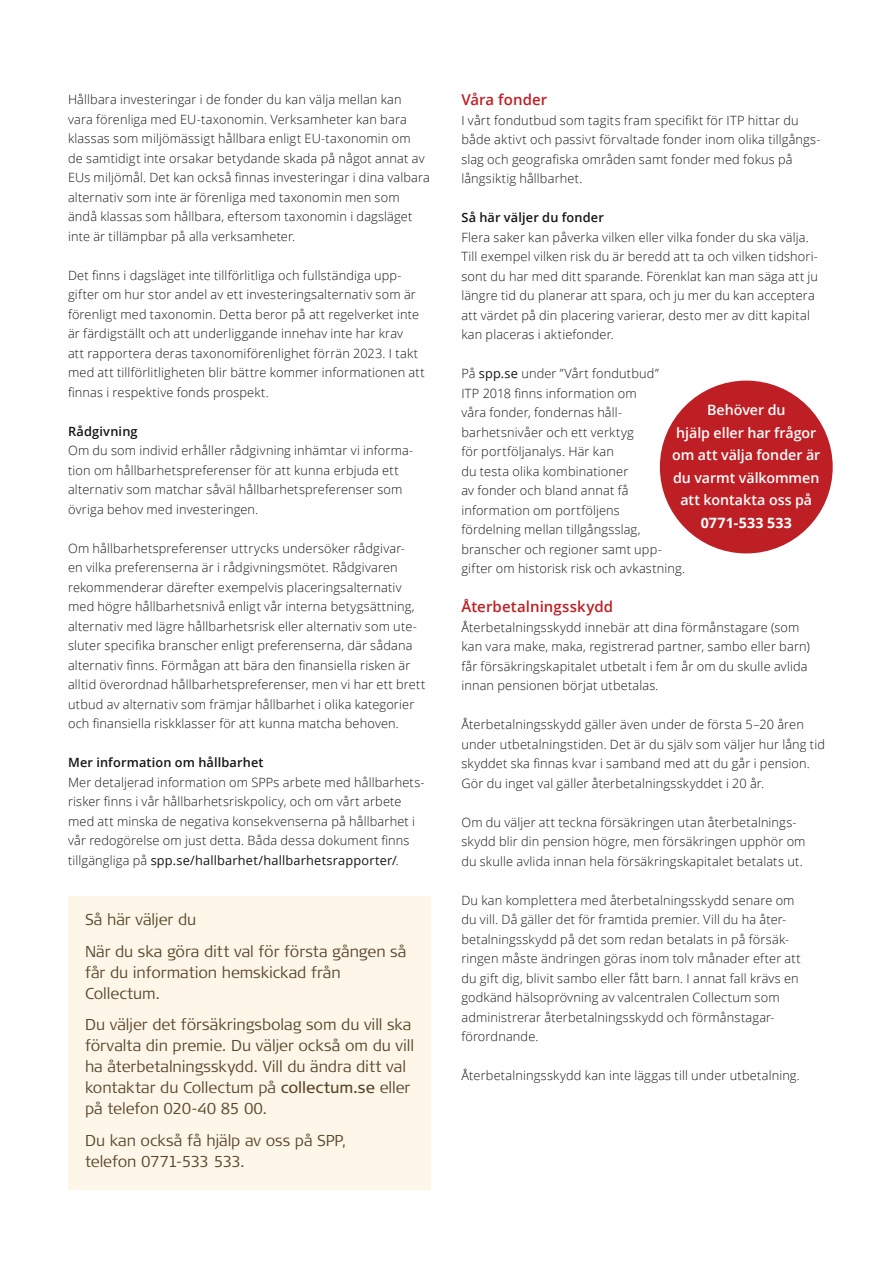
<style>
.page{position:relative;width:893px;height:1263px;background:#fff}
.page>*{position:absolute;margin:0;border:0;box-sizing:border-box;transform-origin:0 0}
._2021_Ingress_-_16_2{font:300 15.75px/21px "Signa Pro";letter-spacing:-.005em;color:#5a462b}
._2021_Mellanrubrik_1{font:600 15px "Open Sans";letter-spacing:.005em;color:#be1f24}
._2021_Brödtext_2_8_5{font:600 14.25px/22.5px "Open Sans";letter-spacing:-.005em;color:#fff;text-align:center}
._2021_Brödtext_2_8_5-2{font:300 12.75px/19.5px "Open Sans";letter-spacing:.015em;color:#161516}
._2021_Mellanrubrik_2{font:600 12.75px "Open Sans";letter-spacing:.015em;color:#161516}
.s1{font-weight:400}
.s2{font-weight:700}
</style>
<div class="page">
<div style="left:68px;top:896px;width:363px;height:294px;background:#fef6e8"></div>
<div style="left:660px;top:381px;width:173px;height:172px;background:#be1f24;border-radius:50%"></div>
<p class="_2021_Brödtext_2_8_5-2" style="left:68px;top:89px;width:364px">Hållbara investeringar i de fonder du kan välja mellan kan<br>vara förenliga med EU-taxonomin. Verksamheter kan bara klassas som miljömässigt hållbara enligt EU-taxonomin om<br>de samtidigt inte orsakar betydande skada på något annat av EUs miljömål. Det kan också finnas investeringar i dina valbara alternativ som inte är förenliga med taxonomin men som ändå klassas som hållbara, eftersom taxonomin i dagsläget inte är tillämpbar på alla verksamheter.</p>
<p class="_2021_Brödtext_2_8_5-2" style="left:68px;top:265px;width:358px">Det finns i dagsläget inte tillförlitliga och fullständiga upp&shy;gifter om hur stor andel av ett investeringsalternativ som är förenligt med taxonomin. Detta beror på att regelverket inte är färdigställt och att underliggande innehav inte har krav<br>att rapportera deras taxonomiförenlighet förrän 2023. I takt med att tillförlitligheten blir bättre kommer informationen att finnas i respektive fonds prospekt.</p>
<p class="_2021_Mellanrubrik_2" style="left:68px;top:422px;width:71px">Rådgivning</p>
<p class="_2021_Brödtext_2_8_5-2" style="left:68px;top:440px;width:347px">Om du som individ erhåller rådgivning inhämtar vi informa&shy;tion om hållbarhetspreferenser för att kunna erbjuda ett alternativ som matchar såväl hållbarhetspreferenser som övriga behov med investeringen.</p>
<p class="_2021_Brödtext_2_8_5-2" style="left:68px;top:538px;width:359px">Om hållbarhetspreferenser uttrycks undersöker rådgivar-<br>en vilka preferenserna är i rådgivningsmötet. Rådgivaren rekommenderar därefter exempelvis placeringsalternativ med högre hållbarhetsnivå enligt vår interna betygsättning, alternativ med lägre hållbarhetsrisk eller alternativ som ute&shy;sluter specifika branscher enligt preferenserna, där sådana alternativ finns. Förmågan att bära den finansiella risken är alltid överordnad hållbarhetspreferenser, men vi har ett brett utbud av alternativ som främjar hållbarhet i olika kategorier och finansiella riskklasser för att kunna matcha behoven.</p>
<p class="_2021_Mellanrubrik_2" style="left:68px;top:754px;width:197px">Mer information om hållbarhet</p>
<p class="_2021_Brödtext_2_8_5-2" style="left:68px;top:772px;width:358px">Mer detaljerad information om SPPs arbete med hållbarhets&shy;risker finns i vår hållbarhetsriskpolicy, och om vårt arbete med att minska de negativa konsekvenserna på hållbarhet i vår redogörelse om just detta. Båda dessa dokument finns tillgängliga på <span class="s1">spp.se/hallbarhet/hallbarhetsrapporter/</span>.</p>
<p class="_2021_Ingress_-_16_2" style="left:85px;top:909px;width:113px">Så här väljer du</p>
<p class="_2021_Ingress_-_16_2" style="left:85px;top:941px;width:323px">När du ska göra ditt val för första gången så får du information hemskickad från<br>Collectum.</p>
<p class="_2021_Ingress_-_16_2" style="left:85px;top:1014px;width:330px">Du väljer det försäkringsbolag som du vill ska förvalta din premie. Du väljer också om du vill ha återbetalningsskydd. Vill du ändra ditt val kontaktar du Collectum på <span class="s1">collectum.se</span> eller på telefon 020-40 85 00.</p>
<p class="_2021_Ingress_-_16_2" style="left:85px;top:1130px;width:263px">Du kan också få hjälp av oss på SPP, telefon 0771-533 533.</p>
<p class="_2021_Mellanrubrik_1" style="left:461px;top:89px;width:88px">Våra fonder</p>
<p class="_2021_Brödtext_2_8_5-2" style="left:461px;top:110px;width:361px">I vårt fondutbud som tagits fram specifikt för ITP hittar du både aktivt och passivt förvaltade fonder inom olika tillgångs&shy;slag och geografiska områden samt fonder med fokus på långsiktig hållbarhet.</p>
<p class="_2021_Mellanrubrik_2" style="left:461px;top:209px;width:144px">Så här väljer du fonder</p>
<p class="_2021_Brödtext_2_8_5-2" style="left:461px;top:227px;width:358px">Flera saker kan påverka vilken eller vilka fonder du ska välja.<br>Till exempel vilken risk du är beredd att ta och vilken tidshori&shy;sont du har med ditt sparande. Förenklat kan man säga att ju längre tid du planerar att spara, och ju mer du kan acceptera att värdet på din placering varierar, desto mer av ditt kapital kan placeras i aktiefonder.</p>
<p class="_2021_Brödtext_2_8_5-2" style="left:461px;top:363px;width:225px">På <span class="s1">spp.se</span> under ”Vårt fondutbud”<br>ITP 2018 finns information om<br>våra fonder, fondernas håll&shy;barhetsnivåer och ett verktyg<br>för portföljanalys. Här kan<br>du testa olika kombinationer<br>av fonder och bland annat få information om portföljens<br>fördelning mellan tillgångsslag, branscher och regioner samt upp&shy;gifter om historisk risk och avkastning.</p>
<p class="_2021_Mellanrubrik_1" style="left:461px;top:596px;width:153px">Återbetalningsskydd</p>
<p class="_2021_Brödtext_2_8_5-2" style="left:461px;top:617px;width:350px">Återbetalningsskydd innebär att dina förmånstagare (som kan vara make, maka, registrerad partner, sambo eller barn) får försäkringskapitalet utbetalt i fem år om du skulle avlida innan pensionen börjat utbetalas.</p>
<p class="_2021_Brödtext_2_8_5-2" style="left:461px;top:714px;width:365px">Återbetalningsskydd gäller även under de första 5–20 åren under utbetalningstiden. Det är du själv som väljer hur lång tid skyddet ska finnas kvar i samband med att du går i pension.<br>Gör du inget val gäller återbetalningsskyddet i 20 år.</p>
<p class="_2021_Brödtext_2_8_5-2" style="left:461px;top:812px;width:346px">Om du väljer att teckna försäkringen utan återbetalnings&shy;skydd blir din pension högre, men försäkringen upphör om du skulle avlida innan hela försäkringskapitalet betalats ut.</p>
<p class="_2021_Brödtext_2_8_5-2" style="left:461px;top:890px;width:341px">Du kan komplettera med återbetalningsskydd senare om du vill. Då gäller det för framtida premier. Vill du ha åter&shy;betalningsskydd på det som redan betalats in på försäk&shy;ringen måste ändringen göras inom tolv månader efter att du gift dig, blivit sambo eller fått barn. I annat fall krävs en godkänd hälsoprövning av valcentralen Collectum som administrerar återbetalningsskydd och förmånstagar&shy;förordnande.</p>
<p class="_2021_Brödtext_2_8_5-2" style="left:461px;top:1065px;width:340px">Återbetalningsskydd kan inte läggas till under utbetalning.</p>
<p class="_2021_Brödtext_2_8_5" style="left:672px;top:398px;width:150px">Behöver du<br>hjälp eller har frågor om att välja fonder är du varmt välkommen att kontakta oss på<br><span class="s2">0771-533 533</span></p>
</div>
